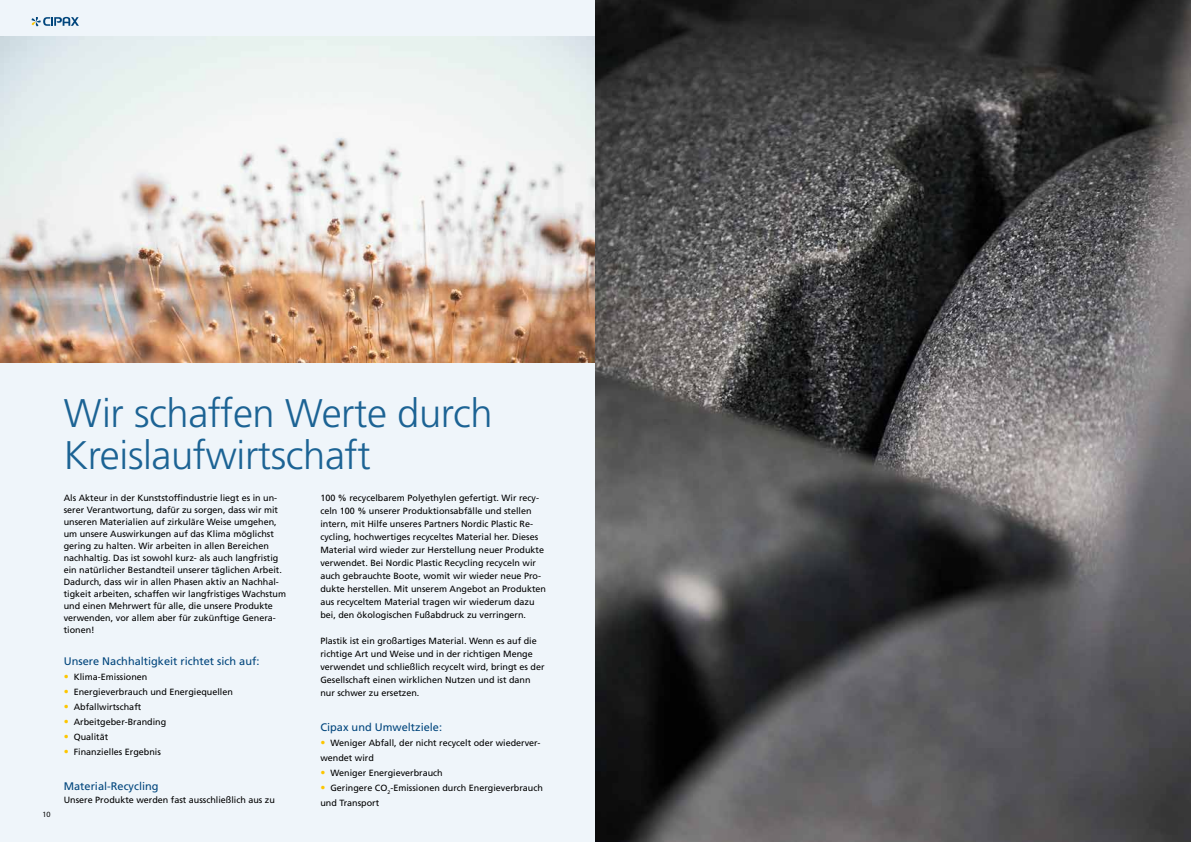
<style>
.page{position:relative;width:1191px;height:842px;background:#fff}
.page>*{position:absolute;margin:0;border:0;box-sizing:border-box;transform-origin:0 0}
.t1{font:300 39.9px/42px "Frutiger LT Std";letter-spacing:-.01em;color:#1c6394}
.t2{font:11px "Frutiger LT Std";color:#00457c}
.t3{font:9px/13px "Frutiger LT Std";color:#000}
.t4{font:8px "Myriad Pro";color:#000}
.s1{font-size:10px;color:#fdc600}
</style>
<div class="page">
<div style="left:0;top:0;width:595px;height:842px;background:#eff5fa"></div>
<svg style="left:31px;top:17px;width:48px;height:10px"></svg>
<img style="left:0;top:36px;width:595px;height:326px">
<img style="left:595px;top:0;width:596px;height:842px">
<p class="t4" style="left:43px;top:809px;width:10px">10</p>
<h1 class="t1" style="left:64px;top:393px;width:430px">Wir schaffen Werte durch<br>Kreislaufwirtschaft</h1>
<p class="t3" style="left:320px;top:492px;width:227px">100 % recycelbarem Polyethylen gefertigt. Wir recy&shy;celn 100 % unserer Produktionsabfälle und stellen intern, mit Hilfe unseres Partners Nordic Plastic Re&shy;cycling, hochwertiges recyceltes Material her. Dieses Material wird wieder zur Herstellung neuer Produkte verwendet. Bei Nordic Plastic Recycling recyceln wir auch gebrauchte Boote, womit wir wieder neue Pro&shy;dukte herstellen. Mit unserem Angebot an Produkten aus recyceltem Material tragen wir wiederum dazu bei, den ökologischen Fußabdruck zu verringern.</p>
<p class="t3" style="left:320px;top:635px;width:226px">Plastik ist ein großartiges Material. Wenn es auf die richtige Art und Weise und in der richtigen Menge verwendet und schließlich recycelt wird, bringt es der Gesellschaft einen wirklichen Nutzen und ist dann nur schwer zu ersetzen.</p>
<p class="t2" style="left:320px;top:721px;width:123px">Cipax und Umweltziele:</p>
<p class="t3" style="left:320px;top:735px;width:222px;line-height:15px"><span class="s1">•</span> Weniger Abfall, der nicht recycelt oder wiederver&shy;wendet wird</p>
<p class="t3" style="left:320px;top:766px;width:124px"><span class="s1">•</span> Weniger Energieverbrauch</p>
<p class="t3" style="left:320px;top:780px;width:224px;line-height:15px"><span class="s1">•</span> Geringere CO<sub>2</sub>-Emissionen durch Energieverbrauch und Transport</p>
<p class="t3" style="left:64px;top:492px;width:224px;line-height:12px">Als Akteur in der Kunststoffindustrie liegt es in un&shy;serer Verantwortung, dafür zu sorgen, dass wir mit unseren Materialien auf zirkuläre Weise umgehen, um unsere Auswirkungen auf das Klima möglichst gering zu halten. Wir arbeiten in allen Bereichen nachhaltig. Das ist sowohl kurz- als auch langfristig ein natürlicher Bestandteil unserer täglichen Arbeit.<br>Dadurch, dass wir in allen Phasen aktiv an Nachhal&shy;tigkeit arbeiten, schaffen wir langfristiges Wachstum und einen Mehrwert für alle, die unsere Produkte verwenden, vor allem aber für zukünftige Genera&shy;tionen!</p>
<p class="t2" style="left:64px;top:655px;width:197px">Unsere Nachhaltigkeit richtet sich auf:</p>
<p class="t3" style="left:64px;top:671px;width:85px"><span class="s1">•</span> Klima-Emissionen</p>
<p class="t3" style="left:64px;top:686px;width:171px"><span class="s1">•</span> Energieverbrauch und Energiequellen</p>
<p class="t3" style="left:64px;top:701px;width:79px"><span class="s1">•</span> Abfallwirtschaft</p>
<p class="t3" style="left:64px;top:716px;width:104px"><span class="s1">•</span> Arbeitgeber-Branding</p>
<p class="t3" style="left:64px;top:731px;width:46px"><span class="s1">•</span> Qualität</p>
<p class="t3" style="left:64px;top:746px;width:99px"><span class="s1">•</span> Finanzielles Ergebnis</p>
<p class="t2" style="left:64px;top:780px;width:96px">Material-Recycling</p>
<p class="t3" style="left:64px;top:793px;width:213px">Unsere Produkte werden fast ausschließlich aus zu</p>
</div>
